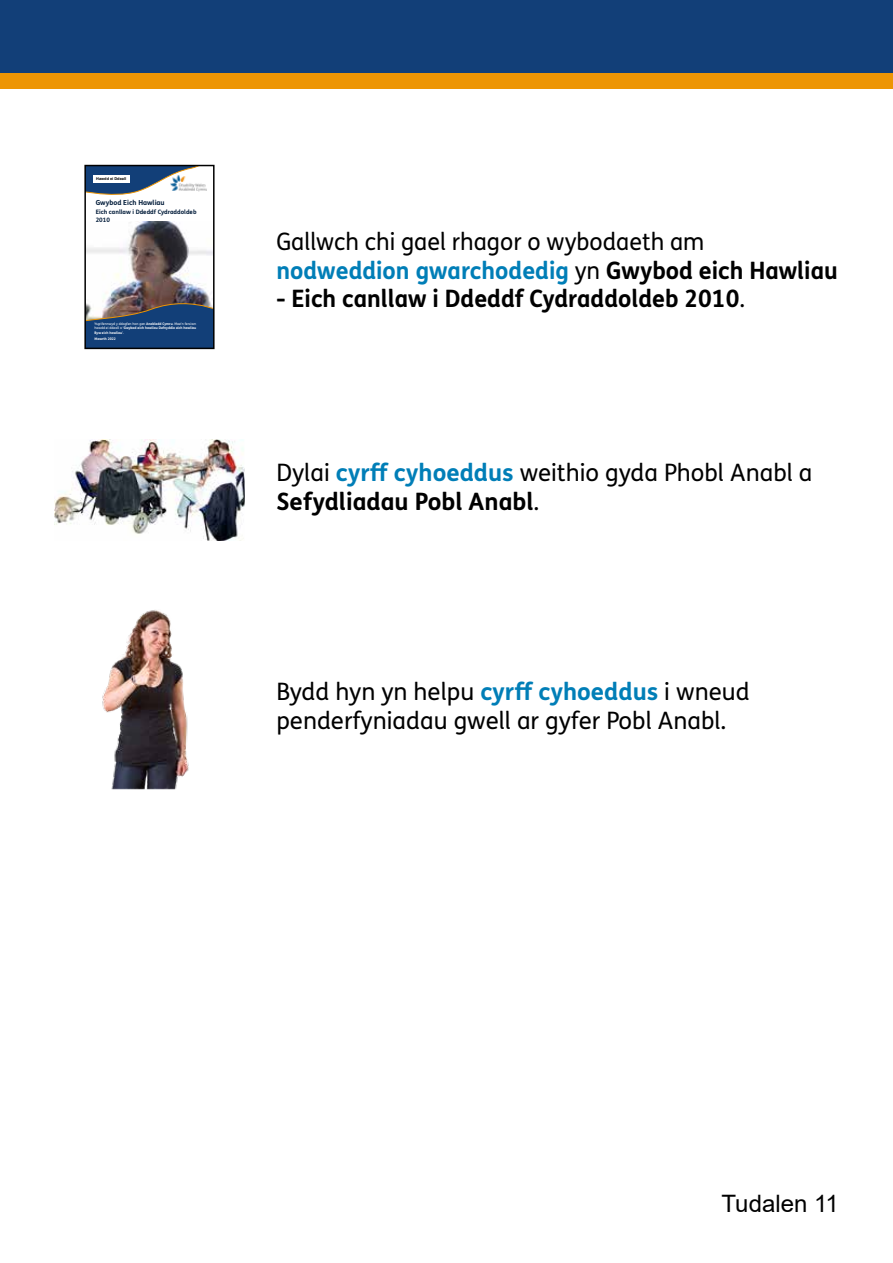
<style>
.page{position:relative;width:893px;height:1263px;background:#fff}
.page>*{position:absolute;margin:0;border:0;box-sizing:border-box;transform-origin:0 0}
.t1{font:24px/28.8px "FS Me Pro";color:#000}
.t2{font:700 24px "FS Me Pro";color:#000}
.t3{font:24px "Arial";color:#000}
.t4{font:700 6.9px "FS Me Pro";color:#011b39}
.t5{font:700 6px/7.4px "FS Me Pro";color:#011b39}
.t6{font:700 3.9px "Arial";color:#000}
.t7{font:700 3.45px/4.2px "FS Me Pro";color:#fff;text-align:justify}
.s1{font-weight:400}
.s2{font-weight:700;color:#007eb7}
.s3{font-weight:700}
</style>
<div class="page">
<div style="left:0;top:3px;width:893px;height:85px;background:#ed9504"></div>
<div style="left:0;top:0;width:893px;height:72px;background:#123f78"></div>
<img style="left:87px;top:221px;width:125px;height:72px">
<img style="left:87px;top:293px;width:125px;height:53px">
<svg style="left:87px;top:168px;width:107px;height:27px"></svg>
<img style="left:169px;top:175px;width:38px;height:17px">
<div style="left:93px;top:175px;width:36px;height:8px;background:#fff"></div>
<div style="left:84px;top:165px;width:131px;height:184px;border:2px solid #000"></div>
<img style="left:54px;top:439px;width:191px;height:102px">
<img style="left:102px;top:610px;width:87px;height:179px">
<p class="t6" style="left:96px;top:176px;width:31px">Hawdd ei Ddeall</p>
<p class="t4" style="left:96px;top:197px;width:71px">Gwybod Eich Hawliau</p>
<p class="t5" style="left:96px;top:208px;width:102px">Eich canllaw i Ddeddf Cydraddoldeb<br>2010</p>
<p class="t7" style="left:94px;top:322px;width:103px"><span class="s1">Ysgrifennwyd y ddogfen hon gan</span> Anabledd Cymru<span class="s1">. Mae’n fersiwn hawdd ei ddeall o ‘</span>Gwybod eich hawliau Defnyddio eich hawliau Byw eich hawliau<span class="s1">’.</span></p>
<p class="t7" style="left:94px;top:337px;width:23px">Mawrth 2022</p>
<p class="t1" style="left:276px;top:226px;width:563px">Gallwch chi gael rhagor o wybodaeth am <span class="s2">nodweddion gwarchodedig</span> yn <span class="s3">Gwybod eich Hawliau</span></p>
<p class="t2" style="left:276px;top:280px;width:470px">- Eich canllaw i Ddeddf Cydraddoldeb 2010<span class="s1">.</span></p>
<p class="t1" style="left:276px;top:457px;width:538px">Dylai <span class="s2">cyrf cyhoeddus</span> weithio gyda Phobl Anabl a<br><span class="s3">Sefydliadau Pobl Anabl</span>.</p>
<p class="t1" style="left:276px;top:677px;width:475px">Bydd hyn yn helpu <span class="s2">cyrf cyhoeddus</span> i wneud penderfyniadau gwell ar gyfer Pobl Anabl.</p>
<p class="t3" style="left:721px;top:1187px;width:119px">Tudalen 11</p>
</div>
